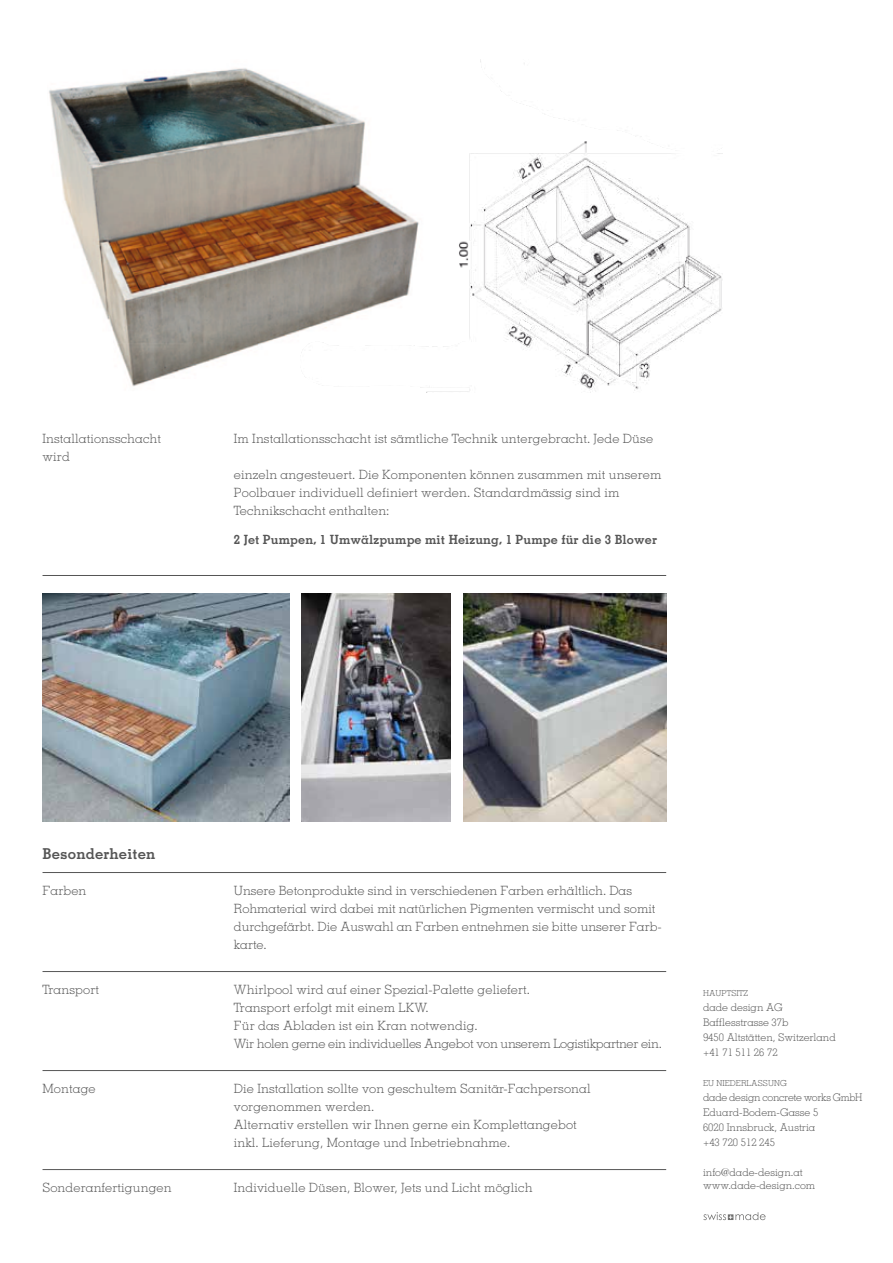
<style>
.page{position:relative;width:893px;height:1263px;background:#fff}
.page>*{position:absolute;margin:0;border:0;box-sizing:border-box;transform-origin:0 0}
.t1{font:700 15px "Memphis LT Std";letter-spacing:.01em;color:#565656}
.t2{font:300 12.75px/18px "Memphis LT Std";letter-spacing:.01em;color:#565656}
.t3{font:700 12.75px "Memphis LT Std";letter-spacing:.01em;color:#565656}
.t4{font:300 10.5px/15px "Memphis LT Std";color:#565656}
.t5{font:300 8.25px "Memphis LT Std";letter-spacing:.01em;color:#565656}
</style>
<div class="page">
<svg style="left:703px;top:1212px;width:63px;height:8px"></svg>
<hr style="left:43px;top:575px;width:623px;height:1px;background:#565656">
<hr style="left:43px;top:872px;width:623px;height:1px;background:#565656">
<hr style="left:43px;top:971px;width:623px;height:1px;background:#565656">
<hr style="left:43px;top:1070px;width:623px;height:1px;background:#565656">
<hr style="left:43px;top:1169px;width:623px;height:1px;background:#565656">
<img style="left:49px;top:59px;width:674px;height:333px">
<img style="left:463px;top:593px;width:203px;height:228px">
<img style="left:302px;top:593px;width:149px;height:228px">
<img style="left:43px;top:593px;width:246px;height:228px">
<p class="t2" style="left:43px;top:430px;width:120px">Installationsschacht</p>
<p class="t2" style="left:234px;top:430px;width:421px">Im Installationsschacht ist sämtliche Technik untergebracht. Jede Düse</p>
<p class="t2" style="left:43px;top:448px;width:29px">wird</p>
<p class="t2" style="left:234px;top:466px;width:429px">einzeln angesteuert. Die Komponenten können zusammen mit unserem<br>Poolbauer individuell definiert werden. Standardmässig sind im<br>Technikschacht enthalten:</p>
<p class="t3" style="left:234px;top:531px;width:425px">2 Jet Pumpen, 1 Umwälzpumpe mit Heizung, 1 Pumpe für die 3 Blower</p>
<p class="t1" style="left:43px;top:844px;width:114px">Besonderheiten</p>
<p class="t2" style="left:43px;top:881px;width:45px">Farben</p>
<p class="t2" style="left:234px;top:881px;width:429px">Unsere Betonprodukte sind in verschiedenen Farben erhältlich. Das Rohmaterial wird dabei mit natürlichen Pigmenten vermischt und somit durchgefärbt. Die Auswahl an Farben entnehmen sie bitte unserer Farb&shy;karte.</p>
<p class="t2" style="left:43px;top:980px;width:58px">Transport</p>
<p class="t2" style="left:234px;top:980px;width:429px">Whirlpool wird auf einer Spezial-Palette geliefert.<br>Transport erfolgt mit einem LKW.<br>Für das Abladen ist ein Kran notwendig.<br>Wir holen gerne ein individuelles Angebot von unserem Logistikpartner ein.</p>
<p class="t2" style="left:43px;top:1079px;width:55px">Montage</p>
<p class="t2" style="left:234px;top:1079px;width:358px">Die Installation sollte von geschultem Sanitär-Fachpersonal vorgenommen werden.<br>Alternativ erstellen wir Ihnen gerne ein Komplettangebot inkl. Lieferung, Montage und Inbetriebnahme.</p>
<p class="t2" style="left:43px;top:1178px;width:131px">Sonderanfertigungen</p>
<p class="t2" style="left:234px;top:1178px;width:300px">Individuelle Düsen, Blower, Jets und Licht möglich</p>
<p class="t5" style="left:703px;top:988px;width:47px">HAUPTSITZ</p>
<p class="t4" style="left:703px;top:999px;width:134px">dade design AG<br>Bafflesstrasse 37b<br>9450 Altstätten, Switzerland +41 71 511 26 72</p>
<p class="t5" style="left:703px;top:1078px;width:85px">EU NIEDERLASSUNG</p>
<p class="t4" style="left:703px;top:1089px;width:161px">dade design concrete works GmbH<br>Eduard-Bodem-Gasse 5<br>6020 Innsbruck, Austria<br>+43 720 512 245</p>
<p class="t4" style="left:703px;top:1165px;width:114px;line-height:13.5px">info@dade-design.at www.dade-design.com</p>
</div>
